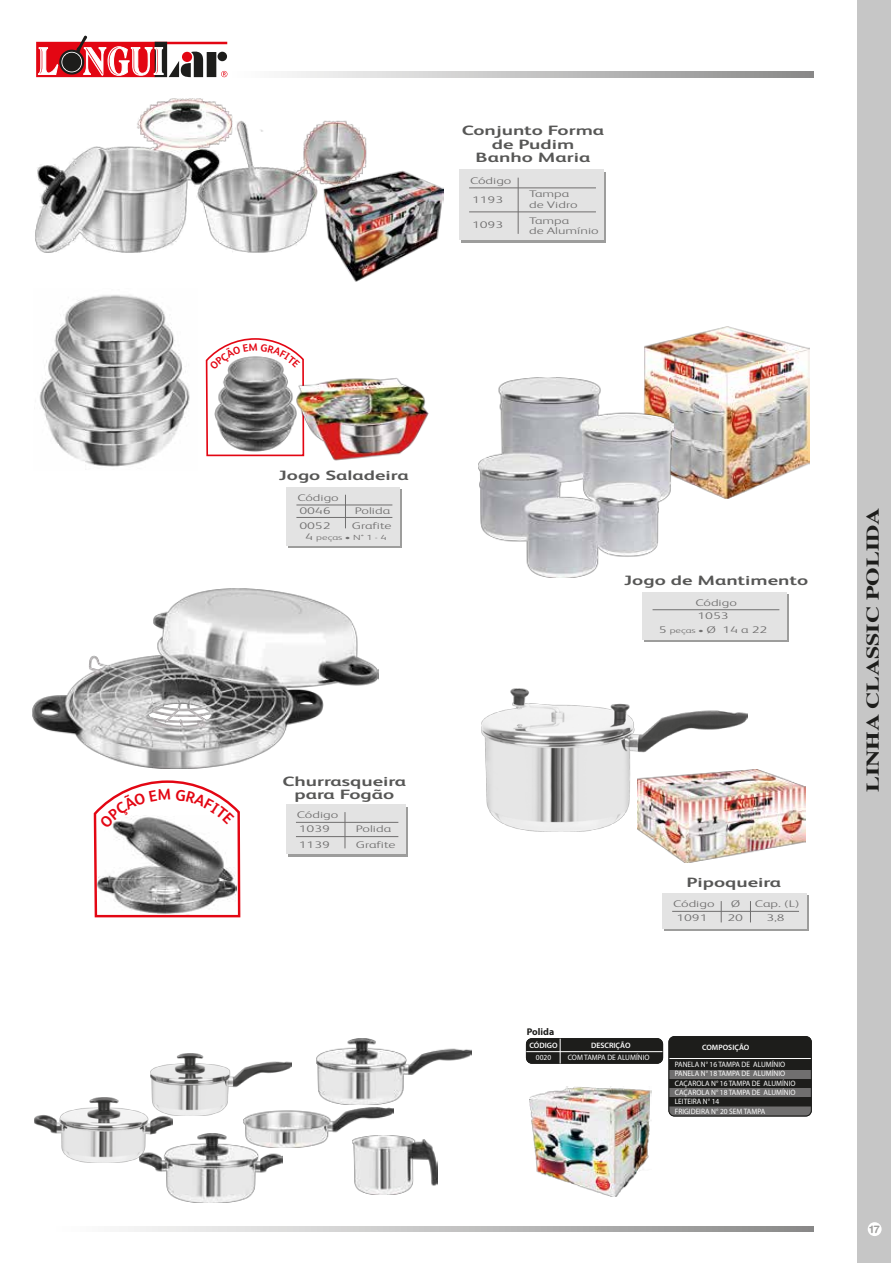
<style>
.page{position:relative;width:891px;height:1263px;background:#fff}
.page>*{position:absolute;margin:0;border:0;box-sizing:border-box;transform-origin:0 0}
.t1{font:700 18px "Times";color:#1d1d1b;scale:1.32 1}
.t2{font:700 13.5px/13.5px "FS Albert";color:#575756;text-align:center;scale:1.5 1}
.t3{font:700 10.5px "Helvetica Rounded LT Std";color:#9d9d9c}
.t4{font:700 9.75px "Myriad Pro";color:#1d1d1b}
.t5{font:300 9.6px/10.8px "FS Albert";color:#706f6f;scale:1.5 1}
.t6{font:7.8px/9.3px "Myriad Pro";color:#fff;scale:.95 1}
.t7{font:600 7.8px "Myriad Pro";color:#fff}
.t8{font:300 7.5px "FS Albert";color:#706f6f;scale:1.5 1}
.s1{font-size:9.6px}
.s2{font-size:7.5px}
</style>
<div class="page">
<div style="left:857px;top:0;width:33px;height:1263px;background:#c6c6c6"></div>
<svg style="left:227px;top:72px;width:586px;height:5px;background:#c5c5c5"></svg>
<svg style="left:128px;top:1226px;width:685px;height:6px;background:#bfbfbf"></svg>
<svg style="left:36px;top:35px;width:191px;height:43px"></svg>
<div style="left:867px;top:1222px;width:14px;height:14px;background:#fff;border-radius:50%"></div>
<img style="left:639px;top:770px;width:166px;height:93px">
<div style="left:664px;top:896px;width:144px;height:35px;background:linear-gradient(to right,#e3e3e3,#e3e3e3)"></div>
<div style="left:662px;top:893px;width:144px;height:35px;background:#e3e3e3"></div>
<img style="left:481px;top:689px;width:266px;height:142px">
<hr style="left:672px;top:911px;width:126px;height:1px;background:#706f6f">
<svg style="left:750px;top:901px;width:1px;height:21px"></svg>
<svg style="left:720px;top:901px;width:1px;height:21px"></svg>
<img style="left:35px;top:99px;width:408px;height:183px">
<svg style="left:461px;top:172px;width:144px;height:70px"></svg>
<div style="left:459px;top:170px;width:144px;height:70px;background:#e3e3e3"></div>
<hr style="left:469px;top:188px;width:127px;height:1px;background:#706f6f">
<hr style="left:469px;top:212px;width:127px;height:1px;background:#706f6f">
<hr style="left:518px;top:178px;width:1px;height:56px;background:#706f6f">
<div style="left:288px;top:489px;width:114px;height:59px;background:#9d9d9c"></div>
<div style="left:286px;top:487px;width:114px;height:59px;background:#e3e3e3"></div>
<hr style="left:296px;top:505px;width:96px;height:1px;background:#706f6f">
<hr style="left:296px;top:517px;width:96px;height:1px;background:#706f6f">
<hr style="left:345px;top:495px;width:1px;height:33px;background:#706f6f">
<div style="left:288px;top:807px;width:120px;height:50px;background:#9d9d9c"></div>
<div style="left:286px;top:804px;width:119px;height:50px;background:#e3e3e3"></div>
<hr style="left:296px;top:822px;width:102px;height:1px;background:#706f6f">
<hr style="left:296px;top:836px;width:102px;height:1px;background:#706f6f">
<hr style="left:344px;top:812px;width:1px;height:36px;background:#706f6f">
<img style="left:39px;top:295px;width:151px;height:172px">
<img style="left:33px;top:588px;width:345px;height:180px">
<img style="left:305px;top:378px;width:124px;height:83px">
<img style="left:644px;top:327px;width:165px;height:171px">
<svg style="left:644px;top:594px;width:144px;height:48px"></svg>
<div style="left:642px;top:592px;width:144px;height:47px;background:#e3e3e3"></div>
<hr style="left:652px;top:609px;width:127px;height:1px;background:#706f6f">
<img style="left:478px;top:378px;width:195px;height:200px">
<div style="left:526px;top:1038px;width:136px;height:25px;background:#1d1d1b;border-radius:6px"></div>
<div style="left:526px;top:1038px;width:136px;height:25px;border:1px solid #1d1d1b;border-radius:6px"></div>
<hr style="left:526px;top:1051px;width:136px;height:1px;background:#fff">
<svg style="left:560px;top:1039px;width:1px;height:24px"></svg>
<div style="left:668px;top:1036px;width:143px;height:80px;background:#1d1d1b;border-radius:6px"></div>
<svg style="left:669px;top:1106px;width:142px;height:10px"></svg>
<div style="left:668px;top:1070px;width:143px;height:8px;background:#706f6f"></div>
<div style="left:668px;top:1088px;width:143px;height:8px;background:#706f6f"></div>
<hr style="left:668px;top:1058px;width:143px;height:1px;background:#fff">
<div style="left:668px;top:1036px;width:143px;height:80px;border:1px solid #1d1d1b;border-radius:6px"></div>
<img style="left:529px;top:1087px;width:122px;height:110px">
<img style="left:316px;top:1038px;width:155px;height:66px">
<img style="left:151px;top:1054px;width:140px;height:61px">
<img style="left:143px;top:1134px;width:140px;height:69px">
<img style="left:35px;top:1098px;width:137px;height:65px">
<img style="left:353px;top:1135px;width:84px;height:59px">
<img style="left:243px;top:1107px;width:150px;height:40px">
<svg style="left:205px;top:338px;width:100px;height:119px"></svg>
<svg style="left:93px;top:780px;width:148px;height:138px"></svg>
<h2 class="t2" style="left:461px;top:124px;width:96px">Conjunto Forma de Pudim<br>Banho Maria</h2>
<p class="t5" style="left:470px;top:171px;width:29px;line-height:19.2px">Código<br>1193</p>
<p class="t5" style="left:472px;top:219px;width:22px">1093</p>
<p class="t5" style="left:529px;top:188px;width:34px">Tampa de Vidro</p>
<p class="t5" style="left:529px;top:215px;width:48px">Tampa<br>de Alumínio</p>
<h2 class="t2" style="left:278px;top:468px;width:88px">Jogo Saladeira</h2>
<p class="t5" style="left:297px;top:491px;width:29px;line-height:13.5px">Código<br>0046</p>
<p class="t5" style="left:299px;top:520px;width:22px">0052</p>
<p class="t5" style="left:352px;top:504px;width:28px;line-height:14.7px;text-align:center">Polida<br>Grafite</p>
<p class="t8" style="left:305px;top:533px;width:56px"><span class="s1">4</span> peças • N° 1 - 4</p>
<h2 class="t2" style="left:282px;top:774px;width:84px">Churrasqueira para Fogão</h2>
<p class="t5" style="left:297px;top:808px;width:29px;line-height:13.5px">Código<br>1039</p>
<p class="t5" style="left:299px;top:839px;width:22px">1139</p>
<p class="t5" style="left:356px;top:820px;width:28px;line-height:16.5px">Polida<br>Grafite</p>
<h2 class="t2" style="left:623px;top:573px;width:124px">Jogo de Mantimento</h2>
<p class="t5" style="left:695px;top:597px;width:29px">Código</p>
<p class="t5" style="left:697px;top:610px;width:22px">1053</p>
<p class="t5" style="left:658px;top:624px;width:74px">5 <span class="s2">peças •</span> Ø 14 a 22</p>
<h2 class="t2" style="left:686px;top:875px;width:65px">Pipoqueira</h2>
<p class="t5" style="left:673px;top:898px;width:29px">Código</p>
<p class="t5" style="left:730px;top:898px;width:8px">Ø</p>
<p class="t5" style="left:754px;top:898px;width:31px">Cap. (L)</p>
<p class="t5" style="left:676px;top:912px;width:22px">1091</p>
<p class="t5" style="left:727px;top:912px;width:12px">20</p>
<p class="t5" style="left:766px;top:912px;width:14px">3,8</p>
<p class="t4" style="left:526px;top:1026px;width:29px">Polida</p>
<p class="t7" style="left:529px;top:1041px;width:29px">CÓDIGO</p>
<p class="t7" style="left:591px;top:1041px;width:41px">DESCRIÇÃO</p>
<p class="t6" style="left:536px;top:1052px;width:18px">0020</p>
<p class="t6" style="left:567px;top:1052px;width:88px">COM TAMPA DE ALUMÍNIO</p>
<p class="t7" style="left:702px;top:1043px;width:49px">COMPOSIÇÃO</p>
<p class="t6" style="left:674px;top:1060px;width:129px">PANELA N° 16 TAMPA DE ALUMÍNIO<br>PANELA N° 18 TAMPA DE ALUMÍNIO<br>CAÇAROLA N° 16 TAMPA DE ALUMÍNIO<br>CAÇAROLA N° 18 TAMPA DE ALUMÍNIO<br>LEITEIRA N° 14<br>FRIGIDEIRA N° 20 SEM TAMPA</p>
<h1 class="t1" style="left:855px;top:792px;width:217px;rotate:-90deg">LINHA CLASSIC POLIDA</h1>
<h3 class="t3" style="left:869px;top:1222px;width:12px">17</h3>
</div>
